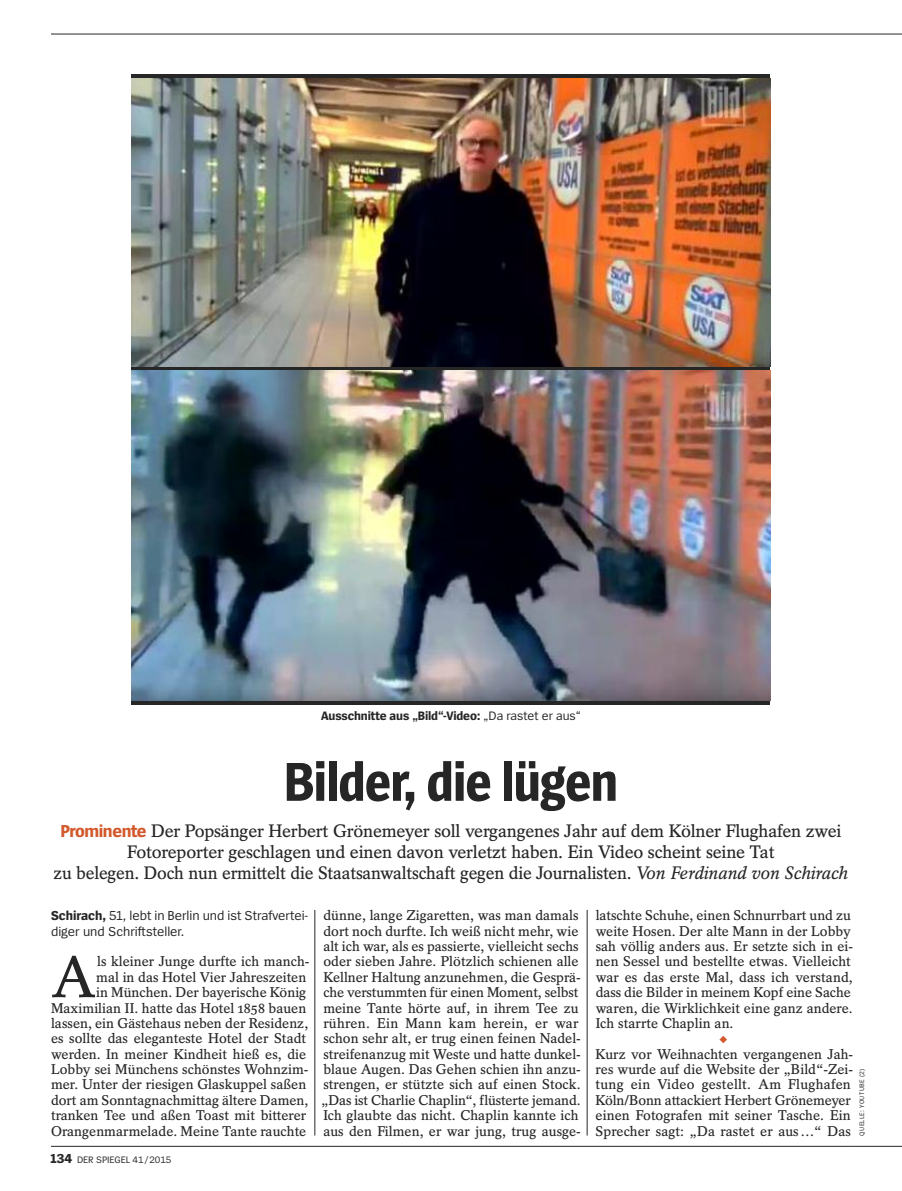
<style>
.page{position:relative;width:902px;height:1191px;background:#fff}
.page>*{position:absolute;margin:0;border:0;box-sizing:border-box;transform-origin:0 0}
.t1{font:600 58.2px "Spiegel Serif";color:#272627}
.t2{font:700 57px "Spiegel Sans Cd";letter-spacing:-.025em;color:#272627}
.t3{font:600 18px/21px "Spiegel Serif";letter-spacing:-.015em;color:#272627;text-align:center}
.t4{font:600 14.1px/15.3px "Spiegel Serif";color:#272627}
.t5{font:13.5px/15.5px "Spiegel Sans";color:#272627}
.t6{font:700 12.75px "Spiegel Sans";letter-spacing:-.01em;color:#272627}
.t7{font:10.8px "Spiegel Serif";color:#d3592c}
.t8{font:9.75px "Spiegel Sans";letter-spacing:-.005em;color:#272627}
.t9{font:6.75px "Spiegel Sans";letter-spacing:.05em;color:#272627}
.s1{font-weight:400}
.s2{font-family:"Spiegel Sans";font-weight:700;color:#d3592c}
.s3{font-style:italic}
.s4{font-weight:700}
.s5{font-weight:700;font-size:13.5px}
</style>
<div class="page">
<img style="left:132px;top:74px;width:638px;height:631px">
<hr style="left:51px;top:34px;width:799px;height:1px;background:#272627">
<hr style="left:850px;top:34px;width:51px;height:1px;background:#272627">
<hr style="left:51px;top:1146px;width:799px;height:1px;background:#272627">
<hr style="left:850px;top:1146px;width:51px;height:1px;background:#272627">
<hr style="left:314px;top:910px;width:1px;height:225px;background:#272627">
<hr style="left:587px;top:910px;width:1px;height:225px;background:#272627">
<img style="left:132px;top:371px;width:638px;height:329px">
<img style="left:132px;top:79px;width:638px;height:287px">
<p class="t6" style="left:321px;top:711px;width:261px">Ausschnitte aus „Bild“-Video: <span class="s1">„Da rastet er aus“</span></p>
<h2 class="t2" style="left:283px;top:761px;width:336px">Bilder, die lügen</h2>
<p class="t3" style="left:54px;top:822px;width:796px"><span class="s2">Prominente</span> Der Popsänger Herbert Grönemeyer soll vergangenes Jahr auf dem Kölner Flughafen zwei<br>Fotoreporter geschlagen und einen davon verletzt haben. Ein Video scheint seine Tat<br>zu belegen. Doch nun ermittelt die Staatsanwaltschaft gegen die Journalisten. <span class="s3">Von Ferdinand von Schirach</span></p>
<p class="t5" style="left:51px;top:909px;width:258px"><span class="s4">Schirach,</span> 51, lebt in Berlin und ist Strafvertei&shy;diger und Schriftsteller.</p>
<h1 class="t1" style="left:51px;top:956px;width:47px">A</h1>
<p class="t4" style="left:51px;top:955px;width:260px;text-align:right">ls kleiner Junge durfte ich manch-<br>mal in das Hotel Vier Jahreszeiten<br>in München. Der bayerische König Maximilian II. hatte das Hotel 1858 bauen lassen, ein Gästehaus neben der Residenz, es sollte das eleganteste Hotel der Stadt werden. In meiner Kindheit hieß es, die Lobby sei Münchens schönstes Wohnzim&shy;mer. Unter der riesigen Glaskuppel saßen dort am Sonntagnachmittag ältere Damen, tranken Tee und aßen Toast mit bitterer Orangenmarmelade. Meine Tante rauchte</p>
<p class="t8" style="left:51px;top:1156px;width:122px"><span class="s5">134</span> DER SPIEGEL 41/2015</p>
<p class="t4" style="left:321px;top:909px;width:261px">dünne, lange Zigaretten, was man damals dort noch durfte. Ich weiß nicht mehr, wie alt ich war, als es passierte, vielleicht sechs oder sieben Jahre. Plötzlich schienen alle Kellner Haltung anzunehmen, die Gesprä&shy;che verstummten für einen Moment, selbst meine Tante hörte auf, in ihrem Tee zu rühren. Ein Mann kam herein, er war schon sehr alt, er trug einen feinen Nadel&shy;streifenanzug mit Weste und hatte dunkel&shy;blaue Augen. Das Gehen schien ihn anzu&shy;strengen, er stützte sich auf einen Stock. „Das ist Charlie Chaplin“, flüsterte jemand.<br>Ich glaubte das nicht. Chaplin kannte ich aus den Filmen, er war jung, trug ausge-</p>
<p class="t4" style="left:595px;top:909px;width:259px">latschte Schuhe, einen Schnurrbart und zu weite Hosen. Der alte Mann in der Lobby sah völlig anders aus. Er setzte sich in ei&shy;nen Sessel und bestellte etwas. Vielleicht war es das erste Mal, dass ich verstand, dass die Bilder in meinem Kopf eine Sache waren, die Wirklichkeit eine ganz andere.<br>Ich starrte Chaplin an.</p>
<p class="t7" style="left:719px;top:1035px;width:10px">◆</p>
<p class="t4" style="left:595px;top:1047px;width:259px">Kurz vor Weihnachten vergangenen Jah&shy;res wurde auf die Website der „Bild“-Zei&shy;tung ein Video gestellt. Am Flughafen Köln/Bonn attackiert Herbert Grönemeyer einen Fotografen mit seiner Tasche. Ein Sprecher sagt: „Da rastet er aus…“ Das</p>
<p class="t9" style="left:859px;top:1135px;width:69px;rotate:-90deg">QUELLE: YOUTUBE (2)</p>
</div>
